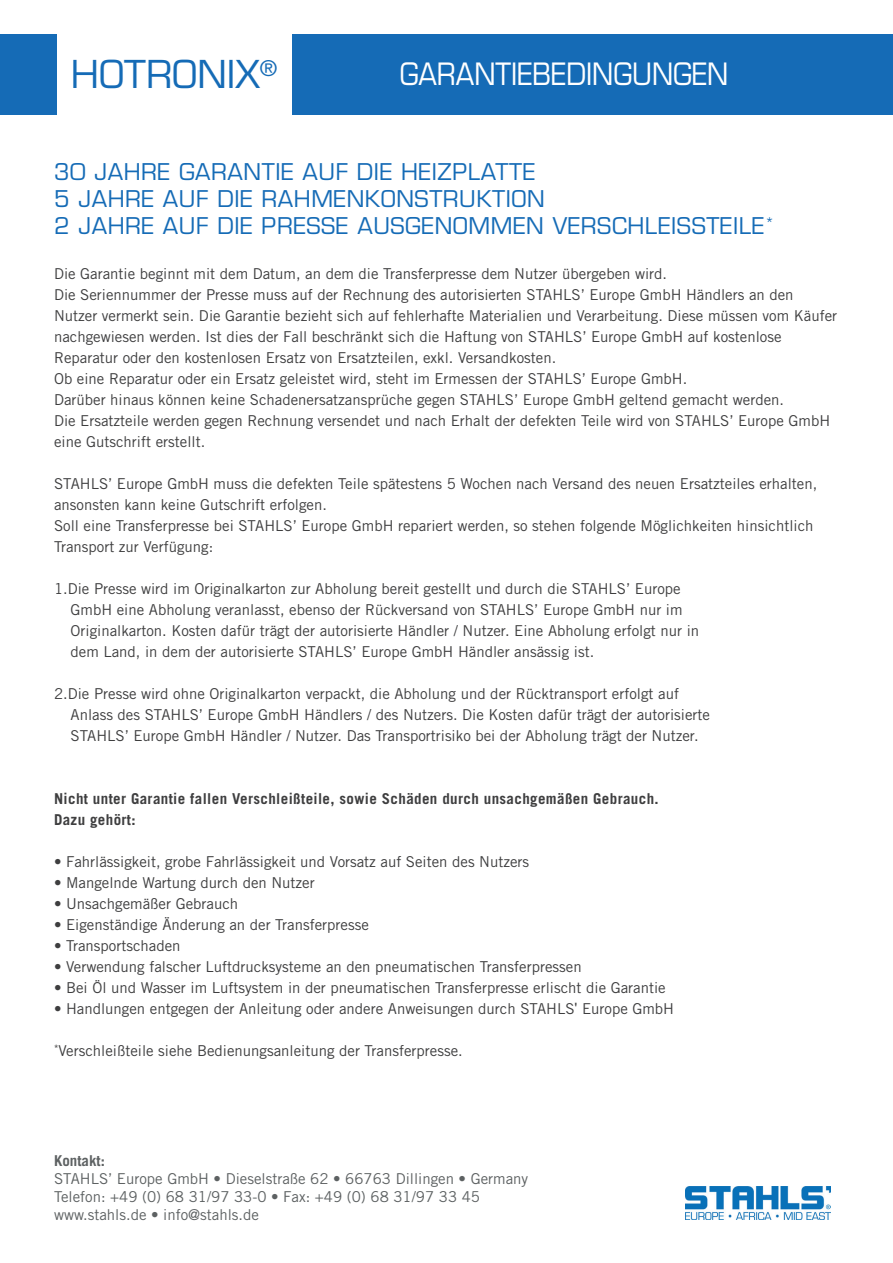
<style>
.page{position:relative;width:893px;height:1263px;background:#fff}
.page>*{position:absolute;margin:0;border:0;box-sizing:border-box;transform-origin:0 0}
.t1{font:37.5px "Eurostile LT Std";color:#156bb6}
.t2{font:30px "Eurostile LT Std";color:#fff;scale:.9 1}
.t3{font:22.5px/27px "Eurostile LT Std";letter-spacing:.025em;color:#156bb6}
.t4{font:15px/21px "Trade Gothic LT Std";color:#3e3e3f}
.t5{font:15px/18px "Trade Gothic LT Std";color:#5d6162}
.t6{font:700 15px/21px "Trade Gothic LT Std";letter-spacing:.025em;color:#3e3e3f}
.t7{font:700 15px "Trade Gothic LT Std";color:#5d6162}
.s1{font-family:"Eurostile LT Std"}
</style>
<div class="page">
<div style="left:0;top:34px;width:893px;height:80px;background:#156bb6"></div>
<img style="left:686px;top:1186px;width:144px;height:34px">
<div style="left:57px;top:34px;width:234px;height:80px;background:#fff"></div>
<h1 class="t1" style="left:71px;top:52px;width:208px">HOTRONIX<sup>®</sup></h1>
<h2 class="t2" style="left:400px;top:56px;width:367px">GARANTIEBEDINGUNGEN</h2>
<h3 class="t3" style="left:54px;top:159px;width:722px">30 JAHRE GARANTIE AUF DIE HEIZPLATTE<br>5 JAHRE AUF DIE RAHMENKONSTRUKTION<br>2 JAHRE AUF DIE PRESSE AUSGENOMMEN VERSCHLEISSTEILE<sup>*</sup></h3>
<p class="t4" style="left:54px;top:263px;width:785px">Die Garantie beginnt mit dem Datum, an dem die Transferpresse dem Nutzer übergeben wird.<br>Die Seriennummer der Presse muss auf der Rechnung des autorisierten STAHLS’ Europe GmbH Händlers an den Nutzer vermerkt sein. Die Garantie bezieht sich auf fehlerhafte Materialien und Verarbeitung. Diese müssen vom Käufer nachgewiesen werden. Ist dies der Fall beschränkt sich die Haftung von STAHLS’ Europe GmbH auf kostenlose Reparatur oder den kostenlosen Ersatz von Ersatzteilen, exkl. Versandkosten.<br>Ob eine Reparatur oder ein Ersatz geleistet wird, steht im Ermessen der STAHLS’ Europe GmbH.<br>Darüber hinaus können keine Schadenersatzansprüche gegen STAHLS’ Europe GmbH geltend gemacht werden.<br>Die Ersatzteile werden gegen Rechnung versendet und nach Erhalt der defekten Teile wird von STAHLS’ Europe GmbH eine Gutschrift erstellt.</p>
<p class="t4" style="left:54px;top:473px;width:765px">STAHLS’ Europe GmbH muss die defekten Teile spätestens 5 Wochen nach Versand des neuen Ersatzteiles erhalten, ansonsten kann keine Gutschrift erfolgen.<br>Soll eine Transferpresse bei STAHLS’ Europe GmbH repariert werden, so stehen folgende Möglichkeiten hinsichtlich Transport zur Verfügung:</p>
<p class="t4" style="left:71px;top:578px;width:630px;text-indent:-16px">1.Die Presse wird im Originalkarton zur Abholung bereit gestellt und durch die STAHLS’ Europe GmbH eine Abholung veranlasst, ebenso der Rückversand von STAHLS’ Europe GmbH nur im Originalkarton. Kosten dafür trägt der autorisierte Händler / Nutzer. Eine Abholung erfolgt nur in dem Land, in dem der autorisierte STAHLS’ Europe GmbH Händler ansässig ist.</p>
<p class="t4" style="left:71px;top:683px;width:641px;text-indent:-16px">2.Die Presse wird ohne Originalkarton verpackt, die Abholung und der Rücktransport erfolgt auf<br>Anlass des STAHLS’ Europe GmbH Händlers / des Nutzers. Die Kosten dafür trägt der autorisierte<br>STAHLS’ Europe GmbH Händler / Nutzer. Das Transportrisiko bei der Abholung trägt der Nutzer.</p>
<p class="t6" style="left:54px;top:788px;width:606px">Nicht unter Garantie fallen Verschleißteile, sowie Schäden durch unsachgemäßen Gebrauch.<br>Dazu gehört:</p>
<p class="t4" style="left:54px;top:851px;width:477px">• Fahrlässigkeit, grobe Fahrlässigkeit und Vorsatz auf Seiten des Nutzers</p>
<p class="t4" style="left:54px;top:872px;width:262px">• Mangelnde Wartung durch den Nutzer</p>
<p class="t4" style="left:54px;top:893px;width:186px">• Unsachgemäßer Gebrauch</p>
<p class="t4" style="left:54px;top:914px;width:316px">• Eigenständige Änderung an der Transferpresse</p>
<p class="t4" style="left:54px;top:935px;width:128px">• Transportschaden</p>
<p class="t4" style="left:54px;top:956px;width:529px">• Verwendung falscher Luftdrucksysteme an den pneumatischen Transferpressen</p>
<p class="t4" style="left:54px;top:977px;width:613px">• Bei Öl und Wasser im Luftsystem in der pneumatischen Transferpresse erlischt die Garantie</p>
<p class="t4" style="left:54px;top:998px;width:621px">• Handlungen entgegen der Anleitung oder andere Anweisungen durch STAHLS<span class="s1">'</span> Europe GmbH</p>
<p class="t4" style="left:54px;top:1040px;width:410px"><sup>*</sup>Verschleißteile siehe Bedienungsanleitung der Transferpresse.</p>
<p class="t7" style="left:54px;top:1152px;width:52px">Kontakt:</p>
<p class="t5" style="left:54px;top:1170px;width:476px">STAHLS’ Europe GmbH • Dieselstraße 62 • 66763 Dillingen • Germany<br>Telefon: +49 (0) 68 31/97 33-0 • Fax: +49 (0) 68 31/97 33 45 www.stahls.de • info@stahls.de</p>
</div>
